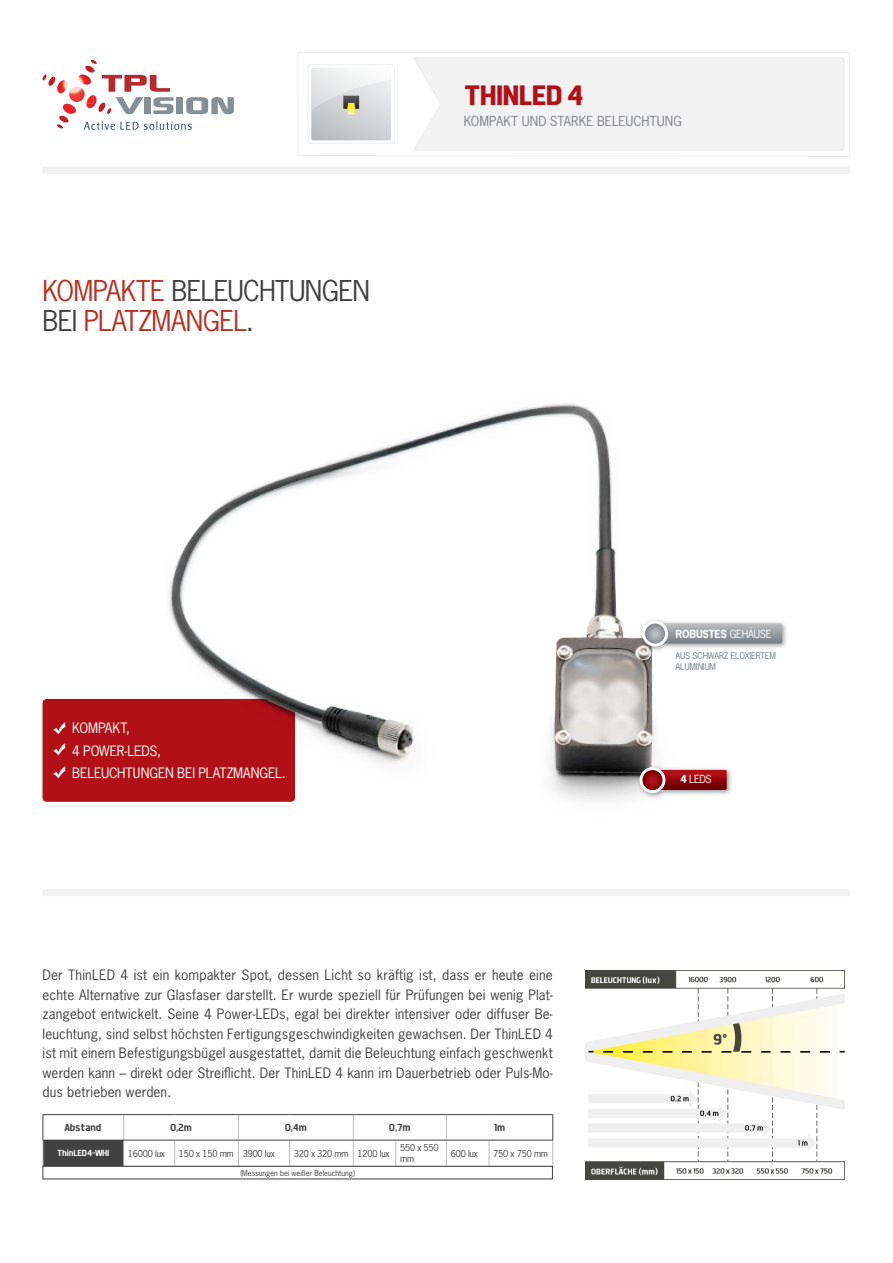
<style>
.page{position:relative;width:893px;height:1263px;background:#fff}
.page>*{position:absolute;margin:0;border:0;box-sizing:border-box;transform-origin:0 0}
.t1{font:700 28.5px "Dyno";letter-spacing:-.02em;color:#b11116}
.t2{font:27px/30px "News Gothic Std";letter-spacing:-.025em;color:#b83122}
.t3{font:13.5px/19.5px "News Gothic Std";letter-spacing:.01em;color:#414142;text-align:justify}
.t4{font:13.5px/22.5px "News Gothic Std";letter-spacing:-.01em;color:#fff}
.t5{font:13.05px "News Gothic Std";letter-spacing:.005em;color:#808285}
.t6{font:10.5px "Dyno";letter-spacing:-.025em;color:#414142}
.t7{font:700 10.5px "News Gothic Std";letter-spacing:-.025em;color:#fff}
.t8{font:10.5px "News Gothic Std";color:#fff}
.t9{font:9px/10.8px "News Gothic Std";letter-spacing:-.025em;color:#414142}
.t10{font:9px "Dyno";letter-spacing:-.025em;color:#fff}
.t11{font:8.7px "News Gothic Std";color:#727d84}
.t12{font:7.5px "News Gothic Std";color:#414142}
.s1{color:#414142}
.s2{font-weight:400}
.s3{font-weight:700}
</style>
<div class="page">
<svg style="left:42px;top:60px;width:192px;height:70px"></svg>
<div style="left:43px;top:699px;width:252px;height:103px;background:#b11116;border-radius:4px"></div>
<img style="left:53px;top:722px;width:13px;height:13px">
<img style="left:53px;top:743px;width:13px;height:13px">
<img style="left:53px;top:766px;width:13px;height:13px">
<div style="left:43px;top:166px;width:807px;height:8px;background:#f2f2f3"></div>
<div style="left:43px;top:889px;width:807px;height:7px;background:#f2f2f3"></div>
<img style="left:585px;top:970px;width:259px;height:209px">
<svg style="left:298px;top:52px;width:551px;height:104px"></svg>
<div style="left:412px;top:57px;width:433px;height:94px;background:#f2f2f3"></div>
<svg style="left:308px;top:64px;width:87px;height:80px"></svg>
<div style="left:43px;top:1140px;width:81px;height:26px;background:#414142"></div>
<svg style="left:174px;top:1141px;width:1px;height:25px"></svg>
<svg style="left:238px;top:1115px;width:1px;height:51px"></svg>
<svg style="left:289px;top:1141px;width:1px;height:25px"></svg>
<svg style="left:353px;top:1115px;width:1px;height:51px"></svg>
<svg style="left:396px;top:1141px;width:1px;height:25px"></svg>
<svg style="left:446px;top:1115px;width:1px;height:51px"></svg>
<svg style="left:489px;top:1141px;width:1px;height:25px"></svg>
<svg style="left:123px;top:1115px;width:1px;height:51px"></svg>
<hr style="left:43px;top:1114px;width:81px;height:1px;background:#414142">
<svg style="left:43px;top:1115px;width:1px;height:51px"></svg>
<hr style="left:124px;top:1114px;width:51px;height:1px;background:#414142">
<hr style="left:175px;top:1114px;width:63px;height:1px;background:#414142">
<hr style="left:238px;top:1114px;width:52px;height:1px;background:#414142">
<hr style="left:290px;top:1114px;width:63px;height:1px;background:#414142">
<hr style="left:353px;top:1114px;width:43px;height:1px;background:#414142">
<hr style="left:396px;top:1114px;width:50px;height:1px;background:#414142">
<hr style="left:446px;top:1114px;width:43px;height:1px;background:#414142">
<hr style="left:489px;top:1114px;width:64px;height:1px;background:#414142">
<svg style="left:552px;top:1115px;width:2px;height:51px"></svg>
<hr style="left:43px;top:1140px;width:81px;height:1px;background:#414142">
<hr style="left:124px;top:1140px;width:51px;height:1px;background:#414142">
<hr style="left:175px;top:1140px;width:63px;height:1px;background:#414142">
<hr style="left:238px;top:1140px;width:52px;height:1px;background:#414142">
<hr style="left:290px;top:1140px;width:63px;height:1px;background:#414142">
<hr style="left:353px;top:1140px;width:43px;height:1px;background:#414142">
<hr style="left:396px;top:1140px;width:50px;height:1px;background:#414142">
<hr style="left:446px;top:1140px;width:43px;height:1px;background:#414142">
<hr style="left:489px;top:1140px;width:64px;height:1px;background:#414142">
<div style="left:43px;top:1166px;width:510px;height:13px;border:1px solid #414142"></div>
<img style="left:137px;top:403px;width:519px;height:399px">
<div style="left:636px;top:764px;width:97px;height:35px;background:#231f20;opacity:.45"></div>
<svg style="left:660px;top:770px;width:67px;height:20px"></svg>
<svg style="left:641px;top:769px;width:23px;height:22px"></svg>
<div style="left:639px;top:767px;width:26px;height:26px;border:3px solid #fff;border-radius:50%"></div>
<div style="left:639px;top:617px;width:149px;height:36px;background:#231f20;opacity:.45"></div>
<svg style="left:663px;top:623px;width:119px;height:20px;background:#99a0a5"></svg>
<svg style="left:644px;top:622px;width:22px;height:23px"></svg>
<div style="left:642px;top:621px;width:26px;height:25px;border:3px solid #fff;border-radius:50%"></div>
<h2 class="t2" style="left:43px;top:276px;width:329px">KOMPAKTE <span class="s1">BELEUCHTUNGEN<br>BEI</span> PLATZMANGEL<span class="s1">.</span></h2>
<h1 class="t1" style="left:464px;top:78px;width:121px">THINLED 4</h1>
<p class="t5" style="left:464px;top:113px;width:219px">KOMPAKT UND STARKE BELEUCHTUNG</p>
<p class="t4" style="left:72px;top:717px;width:215px">KOMPAKT,<br>4 POWER-LEDS,<br>BELEUCHTUNGEN BEI PLATZMANGEL.</p>
<p class="t7" style="left:676px;top:627px;width:85px">ROBUSTES <span class="s2">Gehäuse</span></p>
<p class="t11" style="left:675px;top:650px;width:6px">aus</p>
<p class="t11" style="left:693px;top:650px;width:7px">schwarz</p>
<p class="t11" style="left:731px;top:650px;width:25px">eloxiertem</p>
<p class="t11" style="left:675px;top:661px;width:10px">Aluminium</p>
<p class="t8" style="left:680px;top:773px;width:21px"><span class="s3">4</span> Leds</p>
<p class="t3" style="left:43px;top:965px;width:512px">Der ThinLED 4 ist ein kompakter Spot, dessen Licht so kräftig ist, dass er heute eine echte Alternative zur Glasfaser darstellt. Er wurde speziell für Prüfungen bei wenig Plat&shy;zangebot entwickelt. Seine 4 Power-LEDs, egal bei direkter intensiver oder diffuser Be&shy;leuchtung, sind selbst höchsten Fertigungsgeschwindigkeiten gewachsen. Der ThinLED 4 ist mit einem Befestigungsbügel ausgestattet, damit die Beleuchtung einfach geschwenkt werden kann – direkt oder Streiflicht. Der ThinLED 4 kann im Dauerbetrieb oder Puls-Mo&shy;dus betrieben werden.</p>
<p class="t6" style="left:65px;top:1121px;width:38px">Abstand</p>
<p class="t6" style="left:170px;top:1121px;width:24px">0,2m</p>
<p class="t6" style="left:285px;top:1121px;width:24px">0,4m</p>
<p class="t6" style="left:389px;top:1121px;width:23px">0,7m</p>
<p class="t6" style="left:494px;top:1121px;width:13px">1m</p>
<p class="t10" style="left:57px;top:1148px;width:54px">ThinLED4-WHI</p>
<p class="t9" style="left:128px;top:1148px;width:39px">16000 lux</p>
<p class="t9" style="left:179px;top:1148px;width:97px">150 x 150 mm 3900 lux</p>
<p class="t9" style="left:294px;top:1148px;width:97px">320 x 320 mm 1200 lux</p>
<p class="t9" style="left:400px;top:1142px;width:40px">550 x 550 mm</p>
<p class="t9" style="left:451px;top:1148px;width:29px">600 lux</p>
<p class="t9" style="left:493px;top:1148px;width:56px">750 x 750 mm</p>
<p class="t12" style="left:240px;top:1168px;width:116px">(Messungen bei weißer Beleuchtung)</p>
</div>
